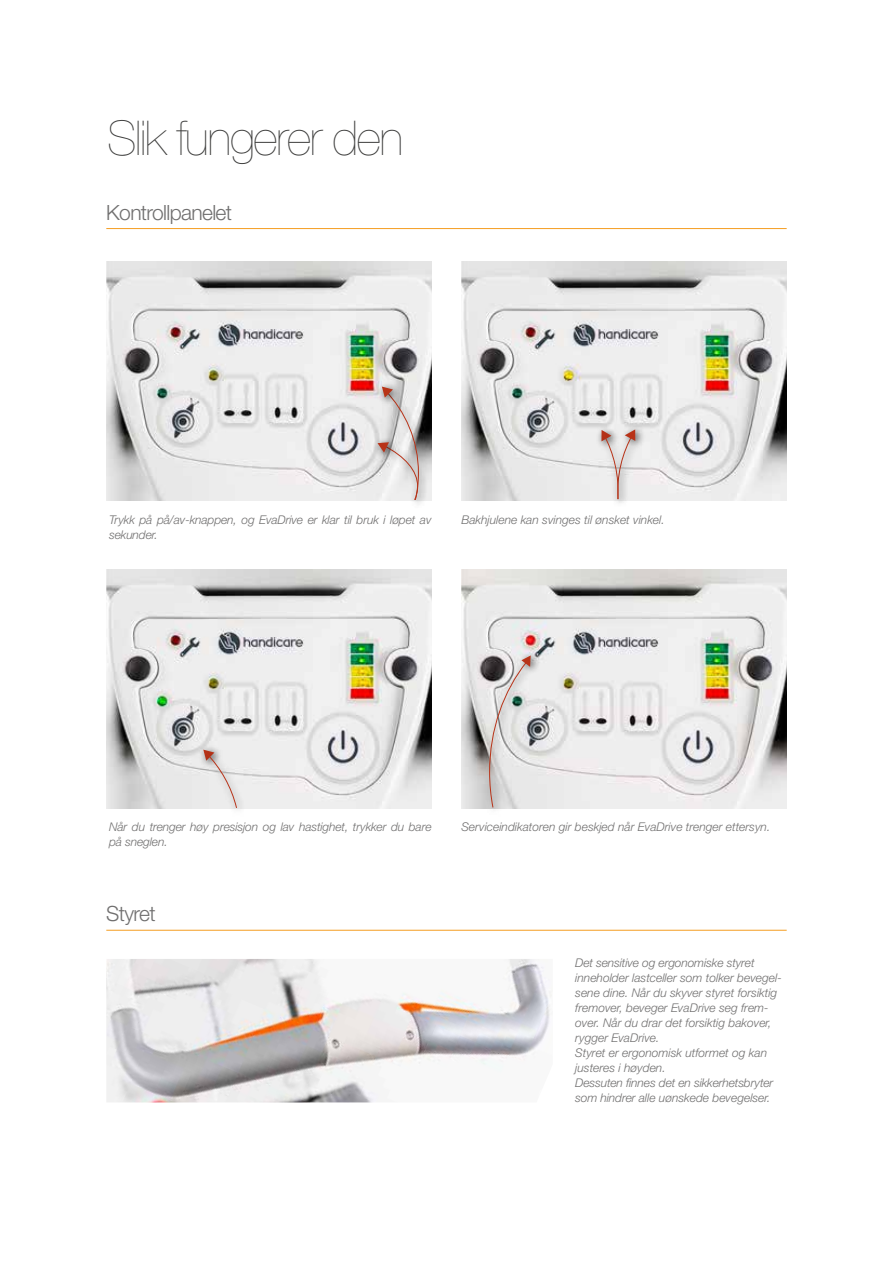
<style>
.page{position:relative;width:893px;height:1263px;background:#fff}
.page>*{position:absolute;margin:0;border:0;box-sizing:border-box;transform-origin:0 0}
.t1{font:200 48px "Helvetica Neue";letter-spacing:-.03em;color:#3c3c3b}
.t2{font:300 21px "Helvetica Neue";letter-spacing:-.03em;color:#706f6f}
.t3{font:italic 300 12px/15px "Helvetica Neue";color:#706f6f}
</style>
<div class="page">
<img style="left:106px;top:959px;width:446px;height:143px">
<hr style="left:106px;top:228px;width:681px;height:1px;background:#f59d21">
<hr style="left:106px;top:930px;width:681px;height:1px;background:#f59d21">
<img style="left:107px;top:262px;width:325px;height:238px">
<img style="left:462px;top:262px;width:325px;height:238px">
<img style="left:107px;top:570px;width:325px;height:238px">
<img style="left:462px;top:570px;width:325px;height:238px">
<div style="left:379px;top:384px;width:50px;height:125px;background:#000;opacity:.75"></div>
<div style="left:379px;top:440px;width:49px;height:69px;background:#000;opacity:.75"></div>
<div style="left:377px;top:381px;width:25px;height:26px;background:#000;opacity:.75"></div>
<div style="left:373px;top:437px;width:25px;height:24px;background:#000;opacity:.75"></div>
<svg style="left:377px;top:387px;width:42px;height:114px;background:#d8d0cf"></svg>
<div style="left:595px;top:425px;width:26px;height:26px;background:#000;opacity:.75"></div>
<div style="left:611px;top:424px;width:35px;height:84px;background:#000;opacity:.75"></div>
<div style="left:598px;top:429px;width:31px;height:79px;background:#000;opacity:.75"></div>
<svg style="left:600px;top:427px;width:51px;height:73px;background:#e1d9d7"></svg>
<div style="left:198px;top:744px;width:25px;height:26px;background:#000;opacity:.75"></div>
<div style="left:201px;top:747px;width:46px;height:70px;background:#000;opacity:.75"></div>
<svg style="left:203px;top:750px;width:34px;height:59px;background:#e1dad8"></svg>
<div style="left:483px;top:650px;width:58px;height:167px;background:#000;opacity:.75"></div>
<svg style="left:489px;top:655px;width:42px;height:153px;background:#cfcbca"></svg>
<h1 class="t1" style="left:107px;top:110px;width:298px">Slik fungerer den</h1>
<h2 class="t2" style="left:106px;top:199px;width:127px">Kontrollpanelet</h2>
<p class="t3" style="left:109px;top:512px;width:324px">Trykk på på/av-knappen, og EvaDrive er klar til bruk i løpet av sekunder.</p>
<p class="t3" style="left:461px;top:512px;width:205px">Bakhjulene kan svinges til ønsket vinkel.</p>
<p class="t3" style="left:109px;top:819px;width:324px">Når du trenger høy presisjon og lav hastighet, trykker du bare på sneglen.</p>
<p class="t3" style="left:461px;top:819px;width:310px">Serviceindikatoren gir beskjed når EvaDrive trenger ettersyn.</p>
<h2 class="t2" style="left:106px;top:901px;width:51px">Styret</h2>
<p class="t3" style="left:575px;top:955px;width:208px">Det sensitive og ergonomiske styret inneholder lastceller som tolker bevegel&shy;sene dine. Når du skyver styret forsiktig fremover, beveger EvaDrive seg frem&shy;over. Når du drar det forsiktig bakover, rygger EvaDrive.<br>Styret er ergonomisk utformet og kan justeres i høyden.<br>Dessuten finnes det en sikkerhetsbryter som hindrer alle uønskede bevegelser.</p>
</div>
